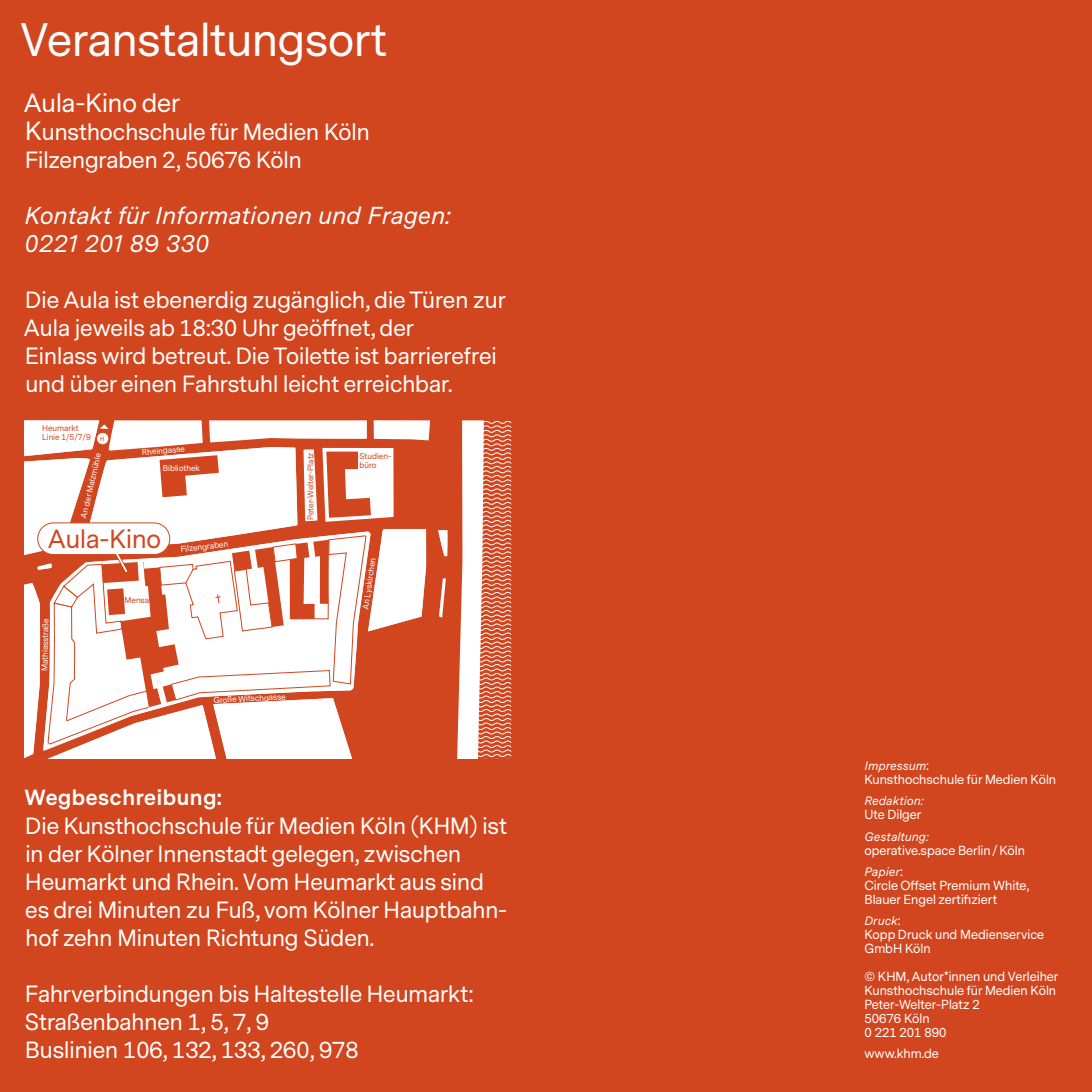
<style>
.page{position:relative;width:1092px;height:1092px;background:#fff}
.page>*{position:absolute;margin:0;border:0;box-sizing:border-box;transform-origin:0 0}
.Messina_25_20_left_a{font:43.75px "Messina Sans";color:#fff}
.Contact_info{font:italic 24.5px/28px "Messina Sans";color:#fff}
.Messina_14_14{font:24.5px "Messina Sans";color:#fff}
.Messina_14_14-2{font:24.5px "Messina Sans";color:#d1461f}
.Messina_14_14-3{font:21.88px/28px "Messina Sans";color:#fff}
.Messina_14_14-4{font:700 21.88px "Messina Sans";color:#fff}
.Messina_7_8{font:12.25px/14px "Messina Sans";color:#fff}
.Messina_7_8-2{font:italic 12.25px "Messina Sans";color:#fff}
.Messina_7_8_Italic{font:italic 12.25px "Messina Sans";color:#fff}
.Messina_14_14-5{font:7.88px "Messina Sans";color:#fff}
.Messina_14_14-6{font:7.88px "Messina Sans";color:#d1461f}
.t1{font:6.3px "Frutiger LT Std";color:#d1461f}
.s1{font-size:24.5px}
.s2{font-style:normal}
</style>
<div class="page">
<div style="left:0;top:0;width:1091px;height:1091px;background:#d1461f"></div>
<svg style="left:457px;top:420px;width:54px;height:338px"></svg>
<svg style="left:438px;top:530px;width:9px;height:26px"></svg>
<svg style="left:439px;top:578px;width:7px;height:39px"></svg>
<svg style="left:25px;top:420px;width:405px;height:338px"></svg>
<p class="Messina_25_20_left_a" style="left:20px;top:11px;width:368px">Veranstaltungsort</p>
<p class="Messina_14_14" style="left:23px;top:87px;width:158px">Aula-Kino der</p>
<p class="Messina_14_14-3" style="left:25px;top:119px;width:346px"><span class="s1">K</span>unsthochschule für Medien Köln<br>Filzengraben 2, 50676 Köln</p>
<p class="Contact_info" style="left:25px;top:201px;width:428px">Kontakt für Informationen und Fragen:<br>0221 201 89 330</p>
<p class="Messina_14_14-3" style="left:24px;top:287px;width:483px">Die Aula ist ebenerdig zugänglich, die Türen zur Aula jeweils ab 18:30 Uhr geöffnet, der<br>Einlass wird betreut. Die Toilette ist barrierefrei und über einen Fahrstuhl leicht erreichbar.</p>
<p class="Messina_14_14-6" style="left:42px;top:423px;width:38px">Heumarkt</p>
<p class="Messina_14_14-6" style="left:42px;top:432px;width:50px">Linie 1/5/7/9</p>
<p class="t1" style="left:100px;top:435px;width:6px">H</p>
<p class="Messina_14_14-5" style="left:78px;top:516px;width:68px;rotate:-77deg">An der Malzmühle</p>
<p class="Messina_14_14-5" style="left:142px;top:447px;width:44px;rotate:-5deg">Rheingasse</p>
<p class="Messina_14_14-5" style="left:163px;top:462px;width:38px">Bibliothek</p>
<p class="Messina_14_14-2" style="left:48px;top:522px;width:115px">Aula-Kino</p>
<p class="Messina_14_14-5" style="left:40px;top:671px;width:54px;rotate:-89deg">Mathiasstraße</p>
<p class="Messina_14_14-6" style="left:124px;top:594px;width:26px">Mensa</p>
<p class="Messina_14_14-5" style="left:180px;top:544px;width:49px;rotate:-6deg">Filzengraben</p>
<p class="Messina_14_14-5" style="left:213px;top:695px;width:74px;rotate:-3deg">Große Witschgasse</p>
<p class="Messina_14_14-6" style="left:305px;top:520px;width:69px;rotate:-90deg">Peter-Welter-Platz</p>
<p class="Messina_14_14-6" style="left:359px;top:451px;width:33px">Studien-</p>
<p class="Messina_14_14-6" style="left:359px;top:459px;width:19px">büro</p>
<p class="Messina_14_14-5" style="left:360px;top:609px;width:54px;rotate:-82deg">An Lyskirchen</p>
<p class="Messina_14_14-4" style="left:24px;top:781px;width:199px">Wegbeschreibung:</p>
<p class="Messina_14_14-3" style="left:25px;top:812px;width:483px">Die Kunsthochschule für Medien Köln (KHM) ist in der Kölner Innenstadt gelegen, zwischen Heumarkt und Rhein. Vom Heumarkt aus sind es drei Minuten zu Fuß, vom Kölner Hauptbahn&shy;hof zehn Minuten Richtung Süden.</p>
<p class="Messina_14_14-3" style="left:25px;top:980px;width:450px">Fahrverbindungen bis Haltestelle Heumarkt:</p>
<p class="Messina_14_14-3" style="left:25px;top:1008px;width:335px">Straßenbahnen 1, 5, 7, 9<br>Buslinien 106, 132, 133, 260, 978</p>
<p class="Messina_7_8-2" style="left:864px;top:757px;width:66px">Impressum<span class="s2">:</span></p>
<p class="Messina_7_8" style="left:864px;top:773px;width:193px">Kunsthochschule für Medien Köln</p>
<p class="Messina_7_8-2" style="left:864px;top:792px;width:61px">Redaktion:</p>
<p class="Messina_7_8" style="left:864px;top:808px;width:58px">Ute Dilger</p>
<p class="Messina_7_8_Italic" style="left:864px;top:827px;width:66px">Gestaltung:</p>
<p class="Messina_7_8" style="left:864px;top:843px;width:162px">operative.space Berlin/Köln</p>
<p class="Messina_7_8-2" style="left:864px;top:862px;width:40px">Papier<span class="s2">:</span></p>
<p class="Messina_7_8" style="left:864px;top:878px;width:166px">Circle Offset Premium White,<br>Blauer Engel zertifiziert</p>
<p class="Messina_7_8-2" style="left:864px;top:911px;width:38px">Druck<span class="s2">:</span></p>
<p class="Messina_7_8" style="left:864px;top:927px;width:181px">Kopp Druck und Medienservice<br>GmbH Köln</p>
<p class="Messina_7_8" style="left:864px;top:969px;width:195px">© KHM, Autor*innen und Verleiher</p>
<p class="Messina_7_8" style="left:864px;top:983px;width:193px">Kunsthochschule für Medien Köln</p>
<p class="Messina_7_8" style="left:864px;top:997px;width:117px">Peter-Welter-Platz 2</p>
<p class="Messina_7_8" style="left:864px;top:1011px;width:67px">50676 Köln</p>
<p class="Messina_7_8" style="left:864px;top:1025px;width:83px">0 221 201 890</p>
<p class="Messina_7_8" style="left:864px;top:1046px;width:76px">www.khm.de</p>
</div>
